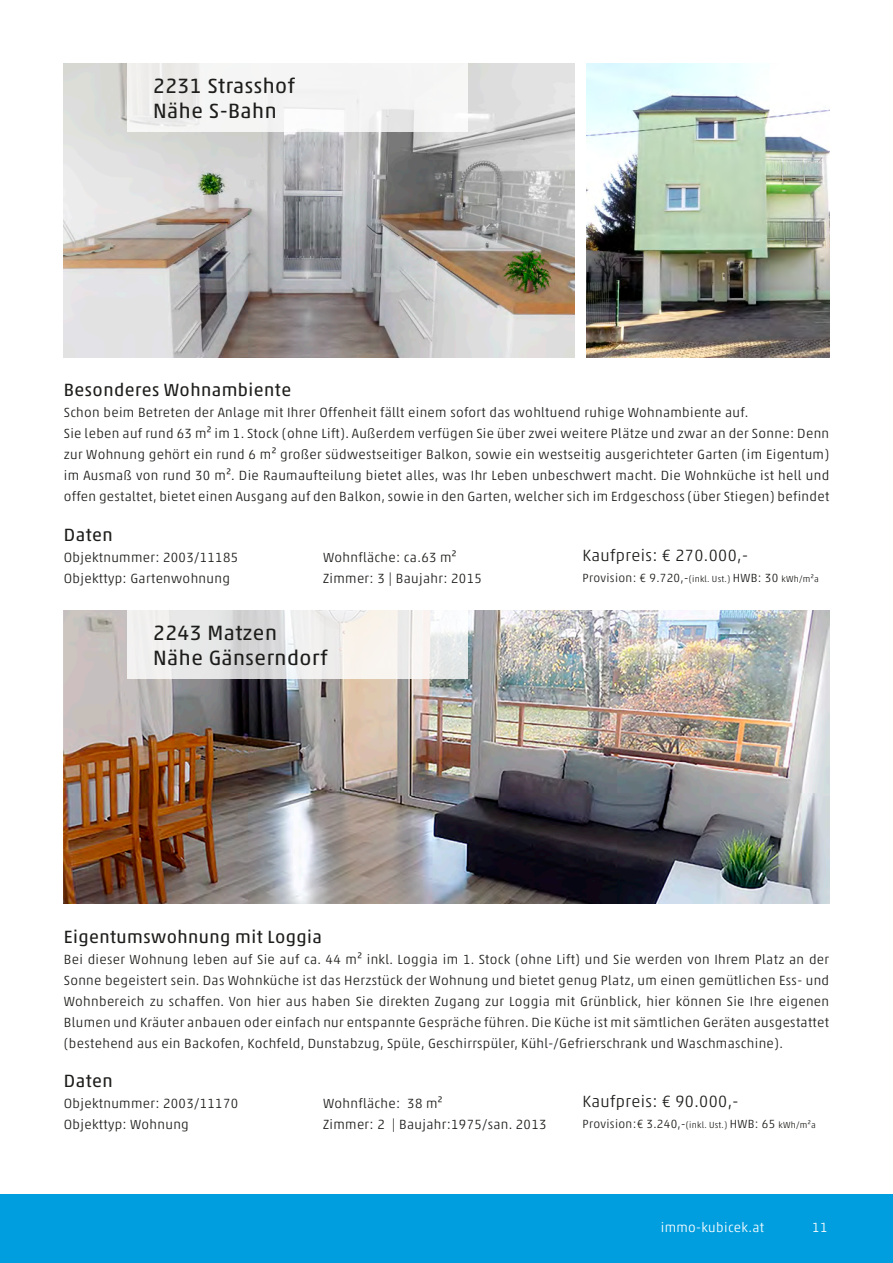
<style>
.page{position:relative;width:893px;height:1263px;background:#fff}
.page>*{position:absolute;margin:0;border:0;box-sizing:border-box;transform-origin:0 0}
.t1{font:21px/25.2px "Akko Pro";letter-spacing:.025em;color:#1d1d1b}
.t2{font:18px "Akko Pro";letter-spacing:.025em;color:#1d1d1b}
.t3{font:300 16.5px "Akko Pro";letter-spacing:.025em;color:#1d1d1b}
.t4{font:300 13.5px/21px "Akko Pro";letter-spacing:.025em;color:#1d1d1b}
.t5{font:300 13.5px "Akko Pro";letter-spacing:.025em;color:#fff}
.t6{font:300 12px "Akko Pro";letter-spacing:.025em;color:#1d1d1b}
.s1{font-size:9px}
</style>
<div class="page">
<div style="left:0;top:1195px;width:893px;height:68px;background:#009edf"></div>
<img style="left:64px;top:64px;width:510px;height:293px">
<div style="left:128px;top:64px;width:340px;height:68px;background:linear-gradient(to right,#f0efee,#f6f6f7)"></div>
<img style="left:64px;top:610px;width:765px;height:294px">
<svg style="left:128px;top:610px;width:340px;height:68px;fill:#eeeeeb"></svg>
<img style="left:587px;top:64px;width:242px;height:293px">
<h1 class="t1" style="left:153px;top:73px;width:143px">2231 Strasshof<br>Nähe S-Bahn</h1>
<h2 class="t2" style="left:64px;top:379px;width:229px">Besonderes Wohnambiente</h2>
<p class="t4" style="left:64px;top:402px;width:767px">Schon beim Betreten der Anlage mit Ihrer Offenheit fällt einem sofort das wohltuend ruhige Wohnambiente auf.<br>Sie leben auf rund 63 m² im 1. Stock (ohne Lift). Außerdem verfügen Sie über zwei weitere Plätze und zwar an der Sonne: Denn zur Wohnung gehört ein rund 6 m² großer südwestseitiger Balkon, sowie ein westseitig ausgerichteter Garten (im Eigentum) im Ausmaß von rund 30 m². Die Raumaufteilung bietet alles, was Ihr Leben unbeschwert macht. Die Wohnküche ist hell und offen gestaltet, bietet einen Ausgang auf den Balkon, sowie in den Garten, welcher sich im Erdgeschoss (über Stiegen) befindet</p>
<h2 class="t2" style="left:64px;top:524px;width:50px">Daten</h2>
<p class="t4" style="left:64px;top:546px;width:176px">Objektnummer: 2003/11185<br>Objekttyp: Gartenwohnung</p>
<p class="t4" style="left:323px;top:546px;width:160px">Wohnfläche: ca.63 m²<br>Zimmer: 3 | Baujahr: 2015</p>
<p class="t3" style="left:583px;top:545px;width:167px">Kaufpreis: € 270.000,-</p>
<p class="t6" style="left:583px;top:570px;width:238px">Provision: € 9.720,-<span class="s1">(inkl. Ust.)</span> HWB: 30 <span class="s1">kWh/m²a</span></p>
<h1 class="t1" style="left:153px;top:619px;width:176px">2243 Matzen<br>Nähe Gänserndorf</h1>
<h2 class="t2" style="left:64px;top:925px;width:260px">Eigentumswohnung mit Loggia</h2>
<p class="t4" style="left:64px;top:948px;width:767px;text-align:justify">Bei dieser Wohnung leben auf Sie auf ca. 44 m² inkl. Loggia im 1. Stock (ohne Lift) und Sie werden von Ihrem Platz an der Sonne begeistert sein. Das Wohnküche ist das Herzstück der Wohnung und bietet genug Platz, um einen gemütlichen Ess- und Wohnbereich zu schaffen. Von hier aus haben Sie direkten Zugang zur Loggia mit Grünblick, hier können Sie Ihre eigenen Blumen und Kräuter anbauen oder einfach nur entspannte Gespräche führen. Die Küche ist mit sämtlichen Geräten ausgestattet (bestehend aus ein Backofen, Kochfeld, Dunstabzug, Spüle, Geschirrspüler, Kühl-/Gefrierschrank und Waschmaschine).</p>
<h2 class="t2" style="left:64px;top:1070px;width:50px">Daten</h2>
<p class="t4" style="left:64px;top:1093px;width:176px">Objektnummer: 2003/11170<br>Objekttyp: Wohnung</p>
<p class="t4" style="left:323px;top:1093px;width:225px">Wohnfläche: 38 m²<br>Zimmer: 2 | Baujahr:1975/san. 2013</p>
<p class="t3" style="left:583px;top:1091px;width:157px">Kaufpreis: € 90.000,-</p>
<p class="t6" style="left:583px;top:1117px;width:235px">Provision:€ 3.240,-<span class="s1">(inkl. Ust.)</span> HWB: 65 <span class="s1">kWh/m²a</span></p>
<p class="t5" style="left:661px;top:1219px;width:105px">immo-kubicek.at</p>
<p class="t5" style="left:812px;top:1219px;width:17px">11</p>
</div>
